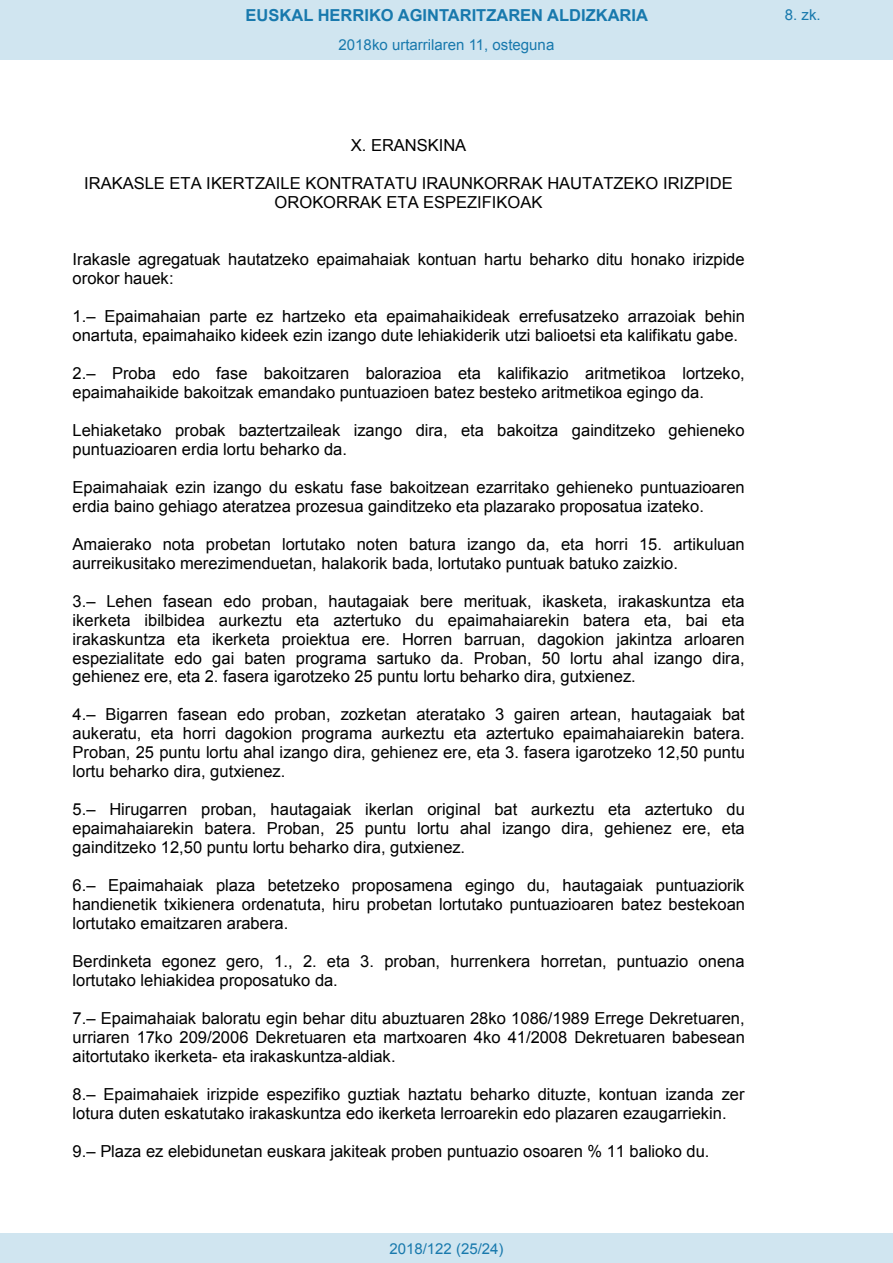
<style>
.page{position:relative;width:893px;height:1263px;background:#fff}
.page>*{position:absolute;margin:0;border:0;box-sizing:border-box;transform-origin:0 0}
.t1{font:16.5px/18.9px "Arial";color:#000}
.t2{font:700 16.5px "Arial";color:#1879ad}
.Paginacion_Centro{font:15px "Arial";color:#1879ad}
</style>
<div class="page">
<div style="left:0;top:0;width:893px;height:60px;background:#d0e5f0"></div>
<div style="left:0;top:1233px;width:893px;height:30px;background:#d0e5f0"></div>
<p class="t2" style="left:246px;top:4px;width:404px">EUSKAL HERRIKO AGINTARITZAREN ALDIZKARIA</p>
<p class="Paginacion_Centro" style="left:785px;top:5px;width:37px">8. zk.</p>
<p class="Paginacion_Centro" style="left:339px;top:35px;width:217px">2018ko urtarrilaren 11, osteguna</p>
<p class="t1" style="left:351px;top:136px;width:117px">X. ERANSKINA</p>
<p class="t1" style="left:84px;top:174px;width:650px;text-align:center">IRAKASLE ETA IKERTZAILE KONTRATATU IRAUNKORRAK HAUTATZEKO IRIZPIDE<br>OROKORRAK ETA ESPEZIFIKOAK</p>
<p class="t1" style="left:73px;top:250px;width:674px">Irakasle agregatuak hautatzeko epaimahaiak kontuan hartu beharko ditu honako irizpide orokor hauek:</p>
<p class="t1" style="left:73px;top:307px;width:674px">1.– Epaimahaian parte ez hartzeko eta epaimahaikideak errefusatzeko arrazoiak behin onartuta, epaimahaiko kideek ezin izango dute lehiakiderik utzi balioetsi eta kalifikatu gabe.</p>
<p class="t1" style="left:73px;top:364px;width:673px">2.– Proba edo fase bakoitzaren balorazioa eta kalifikazio aritmetikoa lortzeko, epaimahaikide bakoitzak emandako puntuazioen batez besteko aritmetikoa egingo da.</p>
<p class="t1" style="left:73px;top:421px;width:674px">Lehiaketako probak baztertzaileak izango dira, eta bakoitza gainditzeko gehieneko puntuazioaren erdia lortu beharko da.</p>
<p class="t1" style="left:73px;top:478px;width:674px">Epaimahaiak ezin izango du eskatu fase bakoitzean ezarritako gehieneko puntuazioaren erdia baino gehiago ateratzea prozesua gainditzeko eta plazarako proposatua izateko.</p>
<p class="t1" style="left:73px;top:534px;width:674px">Amaierako nota probetan lortutako noten batura izango da, eta horri 15. artikuluan aurreikusitako merezimenduetan, halakorik bada, lortutako puntuak batuko zaizkio.</p>
<p class="t1" style="left:73px;top:592px;width:674px;text-align:justify">3.– Lehen fasean edo proban, hautagaiak bere merituak, ikasketa, irakaskuntza eta ikerketa ibilbidea aurkeztu eta aztertuko du epaimahaiarekin batera eta, bai eta irakaskuntza eta ikerketa proiektua ere. Horren barruan, dagokion jakintza arloaren espezialitate edo gai baten programa sartuko da. Proban, 50 lortu ahal izango dira, gehienez ere, eta 2. fasera igarotzeko 25 puntu lortu beharko dira, gutxienez.</p>
<p class="t1" style="left:73px;top:705px;width:674px;text-align:justify">4.– Bigarren fasean edo proban, zozketan ateratako 3 gairen artean, hautagaiak bat aukeratu, eta horri dagokion programa aurkeztu eta aztertuko epaimahaiarekin batera.<br>Proban, 25 puntu lortu ahal izango dira, gehienez ere, eta 3. fasera igarotzeko 12,50 puntu lortu beharko dira, gutxienez.</p>
<p class="t1" style="left:73px;top:800px;width:674px;text-align:justify">5.– Hirugarren proban, hautagaiak ikerlan original bat aurkeztu eta aztertuko du epaimahaiarekin batera. Proban, 25 puntu lortu ahal izango dira, gehienez ere, eta gainditzeko 12,50 puntu lortu beharko dira, gutxienez.</p>
<p class="t1" style="left:73px;top:876px;width:674px;text-align:justify">6.– Epaimahaiak plaza betetzeko proposamena egingo du, hautagaiak puntuaziorik handienetik txikienera ordenatuta, hiru probetan lortutako puntuazioaren batez bestekoan lortutako emaitzaren arabera.</p>
<p class="t1" style="left:73px;top:952px;width:673px">Berdinketa egonez gero, 1., 2. eta 3. proban, hurrenkera horretan, puntuazio onena lortutako lehiakidea proposatuko da.</p>
<p class="t1" style="left:73px;top:1009px;width:674px;text-align:justify">7.– Epaimahaiak baloratu egin behar ditu abuztuaren 28ko 1086/1989 Errege Dekretuaren, urriaren 17ko 209/2006 Dekretuaren eta martxoaren 4ko 41/2008 Dekretuaren babesean aitortutako ikerketa- eta irakaskuntza-aldiak.</p>
<p class="t1" style="left:73px;top:1085px;width:673px">8.– Epaimahaiek irizpide espezifiko guztiak haztatu beharko dituzte, kontuan izanda zer lotura duten eskatutako irakaskuntza edo ikerketa lerroarekin edo plazaren ezaugarriekin.</p>
<p class="t1" style="left:73px;top:1141px;width:638px">9.– Plaza ez elebidunetan euskara jakiteak proben puntuazio osoaren % 11 balioko du.</p>
<p class="Paginacion_Centro" style="left:389px;top:1238px;width:116px">2018/122 (25/24)</p>
</div>
